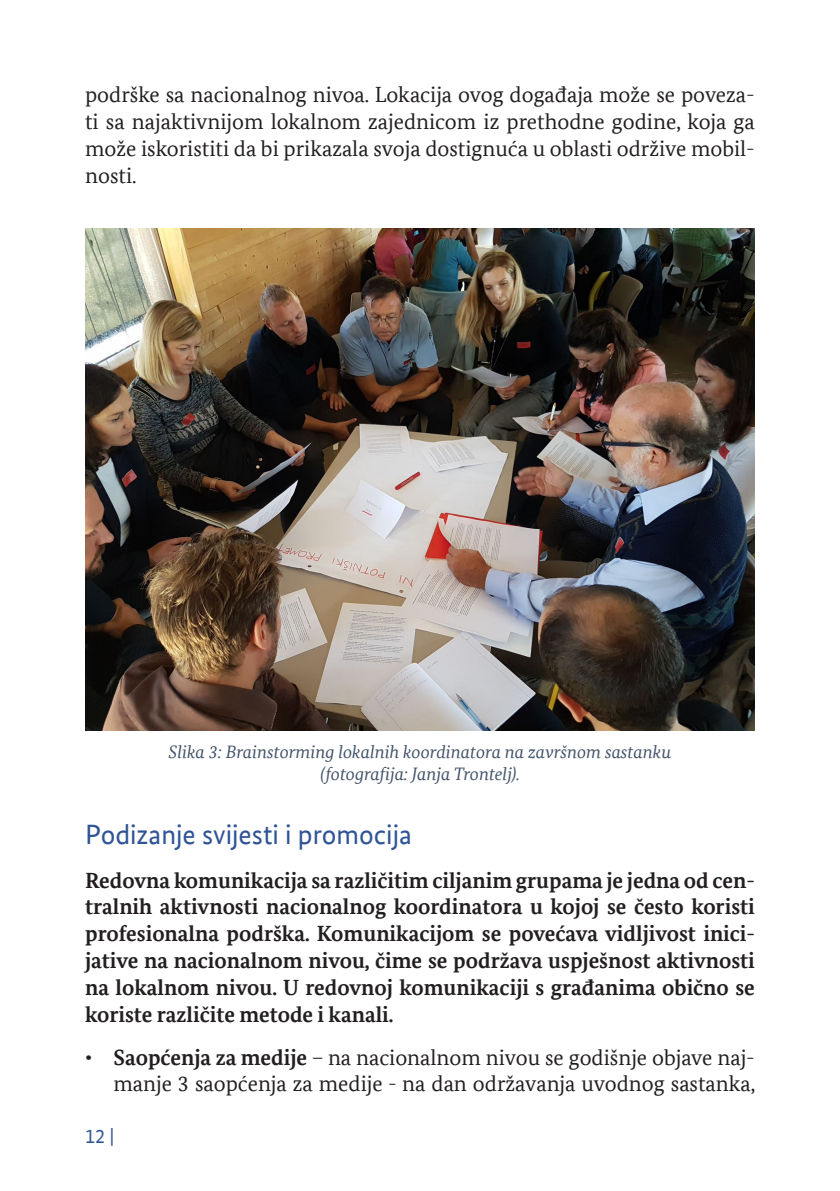
<style>
.page{position:relative;width:840px;height:1191px;background:#fff}
.page>*{position:absolute;margin:0;border:0;box-sizing:border-box;transform-origin:0 0}
.Heading_2{font:28px "Bundes Sans Office";color:#2f5496}
.t1{font:700 22px/26.8px "Bundes Serif Office";color:#231f20;text-align:justify}
.List_Paragraph{font:22px/26.8px "Bundes Serif Office";color:#231f20;text-align:justify}
.t2{font:20px "Bundes Sans Office";color:#2f5496}
.t3{font:italic 18px/21.6px "Bundes Serif Office";color:#44546a;text-align:center}
.s1{font-weight:700}
</style>
<div class="page">
<img style="left:85px;top:229px;width:669px;height:501px">
<p class="List_Paragraph" style="left:85px;top:81px;width:670px">podrške sa nacionalnog nivoa. Lokacija ovog događaja može se poveza&shy;ti sa najaktivnijom lokalnom zajednicom iz prethodne godine, koja ga može iskoristiti da bi prikazala svoja dostignuća u oblasti održive mobil&shy;nosti.</p>
<p class="t3" style="left:168px;top:741px;width:504px">Slika 3: Brainstorming lokalnih koordinatora na završnom sastanku (fotografija: Janja Trontelj).</p>
<p class="Heading_2" style="left:85px;top:818px;width:328px">Podizanje svijesti i promocija</p>
<p class="t1" style="left:85px;top:866px;width:670px">Redovna komunikacija sa različitim ciljanim grupama je jedna od cen&shy;tralnih aktivnosti nacionalnog koordinatora u kojoj se često koristi profesionalna podrška. Komunikacijom se povećava vidljivost inici&shy;jative na nacionalnom nivou, čime se podržava uspješnost aktivnosti na lokalnom nivou. U redovnoj komunikaciji s građanima obično se koriste različite metode i kanali.</p>
<p class="List_Paragraph" style="left:85px;top:1043px;width:671px;text-align:right">• <span class="s1">Saopćenja za medije</span> – na nacionalnom nivou se godišnje objave naj&shy;manje 3 saopćenja za medije - na dan održavanja uvodnog sastanka,</p>
<p class="t2" style="left:85px;top:1124px;width:30px">12 |</p>
</div>
